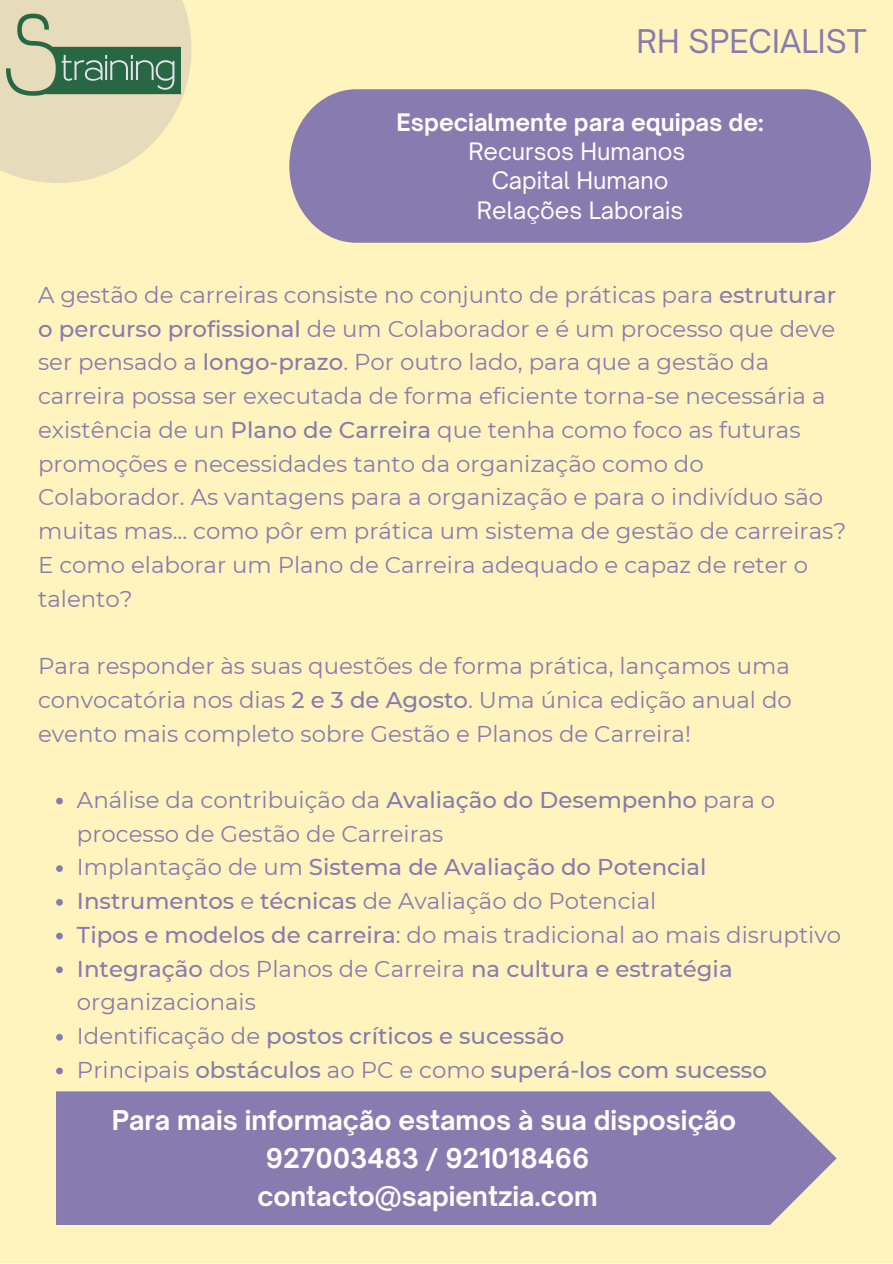
<style>
.page{position:relative;width:893px;height:1264px;background:#fff}
.page>*{position:absolute;margin:0;border:0;box-sizing:border-box;transform-origin:0 0}
.t1{font:31.2px "Open Sauce One";color:#887bb0}
.t2{font:700 26.1px/38.2px "Open Sauce One";color:#fff;text-align:center}
.t3{font:23.1px/29.2px "Open Sauce One";color:#fff;text-align:center}
.t4{font:700 23.1px "Open Sauce One";color:#fff}
.t5{font:22.8px/33.8px "Montserrat";color:#887bb0}
.s1{font-weight:500}
</style>
<div class="page">
<div style="left:0;top:0;width:892px;height:1262px;background:#fff4bd"></div>
<svg style="left:0;top:0;width:191px;height:183px;background:#c7c9a6"></svg>
<div style="left:289px;top:89px;width:581px;height:154px;background:#887bb0"></div>
<svg style="left:56px;top:797px;width:7px;height:7px"></svg>
<svg style="left:56px;top:865px;width:7px;height:7px"></svg>
<svg style="left:56px;top:899px;width:7px;height:6px"></svg>
<svg style="left:56px;top:932px;width:7px;height:7px"></svg>
<svg style="left:56px;top:966px;width:7px;height:7px"></svg>
<svg style="left:56px;top:1033px;width:7px;height:7px"></svg>
<svg style="left:56px;top:1067px;width:7px;height:7px"></svg>
<div style="left:56px;top:1091px;width:780px;height:134px;background:#887bb0"></div>
<h1 class="t1" style="left:636px;top:22px;width:232px">RH SPECIALIST</h1>
<p class="t4" style="left:396px;top:108px;width:368px">Especialmente para equipas de:</p>
<p class="t3" style="left:468px;top:137px;width:218px">Recursos Humanos<br>Capital Humano<br>Relações Laborais</p>
<p class="t5" style="left:38px;top:278px;width:809px">A gestão de carreiras consiste no conjunto de práticas para <span class="s1">estruturar o percurso profissional</span> de um Colaborador e é um processo que deve ser pensado a <span class="s1">longo-prazo</span>. Por outro lado, para que a gestão da carreira possa ser executada de forma eficiente torna-se necessária a existência de un <span class="s1">Plano de Carreira</span> que tenha como foco as futuras promoções e necessidades tanto da organização como do Colaborador. As vantagens para a organização e para o indivíduo são muitas mas... como pôr em prática um sistema de gestão de carreiras?<br>E como elaborar um Plano de Carreira adequado e capaz de reter o talento?</p>
<p class="t5" style="left:38px;top:649px;width:755px;text-align:justify">Para responder às suas questões de forma prática, lançamos uma convocatória nos dias <span class="s1">2 e 3 de Agosto</span>. Uma única edição anual do evento mais completo sobre Gestão e Planos de Carreira!</p>
<p class="t5" style="left:77px;top:782px;width:765px">Análise da contribuição da <span class="s1">Avaliação do Desempenho</span> para o processo de Gestão de Carreiras<br>Implantação de um <span class="s1">Sistema de Avaliação do Potencial Instrumentos</span> e <span class="s1">técnicas</span> de Avaliação do Potencial<br><span class="s1">Tipos e modelos de carreira</span>: do mais tradicional ao mais disruptivo <span class="s1">Integração</span> dos Planos de Carreira <span class="s1">na cultura e estratégia </span>organizacionais<br>Identificação de <span class="s1">postos críticos e sucessão<br></span>Principais <span class="s1">obstáculos</span> ao PC e como <span class="s1">superá-los com sucesso</span></p>
<p class="t2" style="left:112px;top:1100px;width:626px">Para mais informação estamos à sua disposição<br>927003483 / 921018466 contacto@sapientzia.com</p>
</div>
